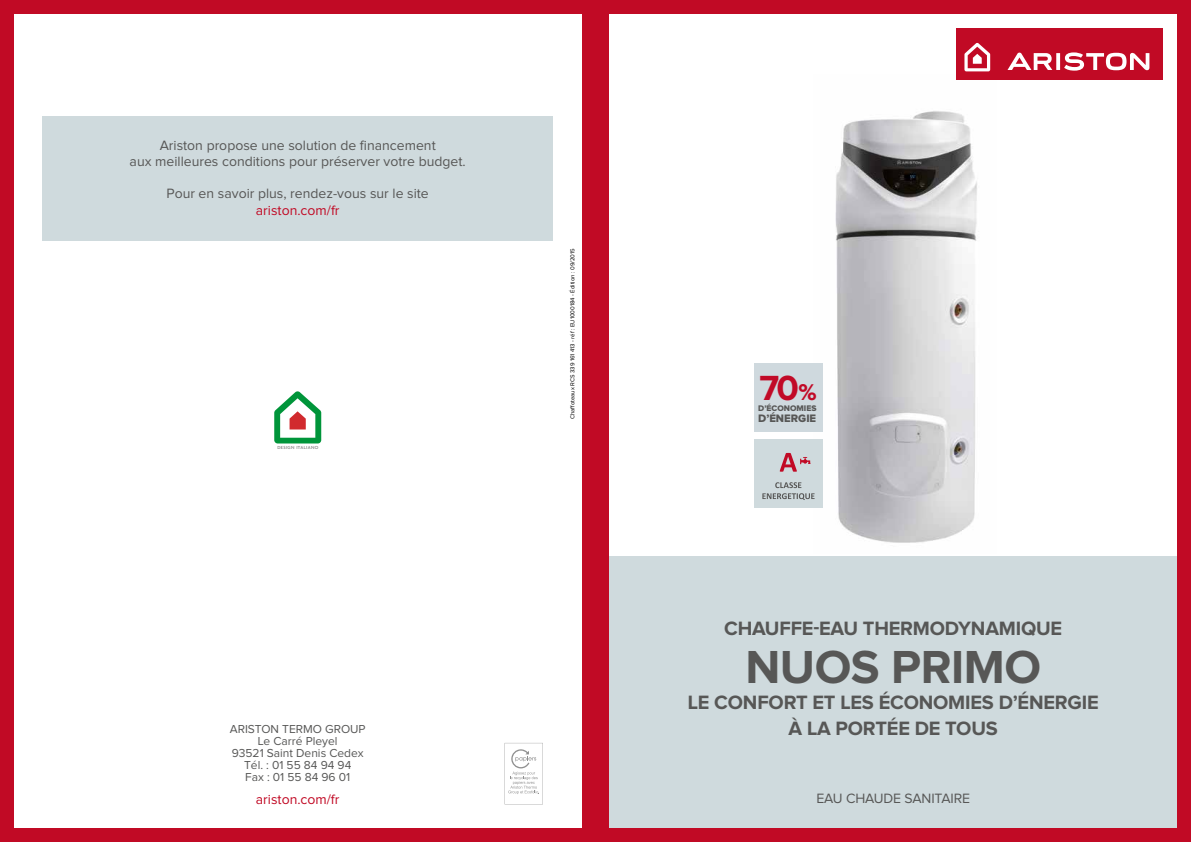
<style>
.page{position:relative;width:1191px;height:842px;background:#c10a25}
.page>*{position:absolute;margin:0;border:0;box-sizing:border-box;transform-origin:0 0}
.t1{font:700 48px "Proxima Nova";letter-spacing:-.01em;color:#575756}
.t2{font:700 36.2px "Proxima Nova";color:#c10a27}
.t3{font:700 20px/26px "Proxima Nova";letter-spacing:-.01em;color:#575756;text-align:center}
.t4{font:14px/16px "Proxima Nova";color:#575756;text-align:center}
.t5{font:14px "Proxima Nova";color:#c10a25}
.t6{font:12px/12px "Proxima Nova";color:#575756;text-align:center}
.t7{font:11.2px "Proxima Nova Extrabld";color:#575756}
.t8{font:8.4px "Proxima Nova Extrabld";color:#575756}
.t9{font:6px "Proxima Nova";color:#000}
.t10{font:500 4.8px "Agenda";letter-spacing:.075em;color:#717271}
.s1{font-family:"Proxima Nova Extrabld";font-weight:400;font-size:23.6px}
</style>
<div class="page">
<div style="left:609px;top:14px;width:567px;height:814px;background:#fff"></div>
<div style="left:14px;top:14px;width:567px;height:814px;background:#fff"></div>
<svg style="left:274px;top:391px;width:47px;height:52px"></svg>
<div style="left:609px;top:557px;width:567px;height:271px;background:#cfdadd"></div>
<img style="left:813px;top:111px;width:164px;height:432px">
<div style="left:955px;top:28px;width:207px;height:52px;background:#c10a25"></div>
<svg style="left:964px;top:43px;width:26px;height:28px"></svg>
<svg style="left:1007px;top:52px;width:142px;height:19px"></svg>
<svg style="left:504px;top:743px;width:39px;height:61px"></svg>
<div style="left:43px;top:117px;width:510px;height:124px;background:#cfdadd"></div>
<div style="left:754px;top:364px;width:68px;height:68px;background:#cfd9de"></div>
<div style="left:754px;top:440px;width:68px;height:68px;background:#cfdadd"></div>
<svg style="left:762px;top:482px;width:52px;height:18px"></svg>
<svg style="left:779px;top:453px;width:31px;height:19px"></svg>
<p class="t4" style="left:130px;top:138px;width:338px">Ariston propose une solution de financement<br>aux meilleures conditions pour préserver votre budget.</p>
<p class="t4" style="left:167px;top:186px;width:264px">Pour en savoir plus, rendez-vous sur le site</p>
<p class="t5" style="left:256px;top:204px;width:85px">ariston.com/fr</p>
<p class="t10" style="left:277px;top:444px;width:42px">DESIGN ITALIANO</p>
<p class="t9" style="left:570px;top:419px;width:173px;rotate:-90deg">Chaffoteaux RCS 339 161 413 - réf : EU1000184 - Édition : 09/2015</p>
<p class="t6" style="left:230px;top:723px;width:137px">ARISTON TERMO GROUP<br>Le Carré Pleyel<br>93521 Saint Denis Cedex<br>Tél. : 01 55 84 94 94<br>Fax : 01 55 84 96 01</p>
<p class="t5" style="left:256px;top:793px;width:85px">ariston.com/fr</p>
<h2 class="t2" style="left:759px;top:371px;width:58px">70<span class="s1">%</span></h2>
<p class="t8" style="left:758px;top:405px;width:60px">D’ÉCONOMIES</p>
<p class="t7" style="left:758px;top:413px;width:59px">D’ÉNERGIE</p>
<h3 class="t3" style="left:724px;top:616px;width:339px">CHAUFFE-EAU THERMODYNAMIQUE</h3>
<h1 class="t1" style="left:745px;top:645px;width:297px">NUOS PRIMO</h1>
<h3 class="t3" style="left:688px;top:690px;width:412px">LE CONFORT ET LES ÉCONOMIES D’ÉNERGIE<br>À LA PORTÉE DE TOUS</h3>
<p class="t4" style="left:816px;top:790px;width:155px">EAU CHAUDE SANITAIRE</p>
</div>
